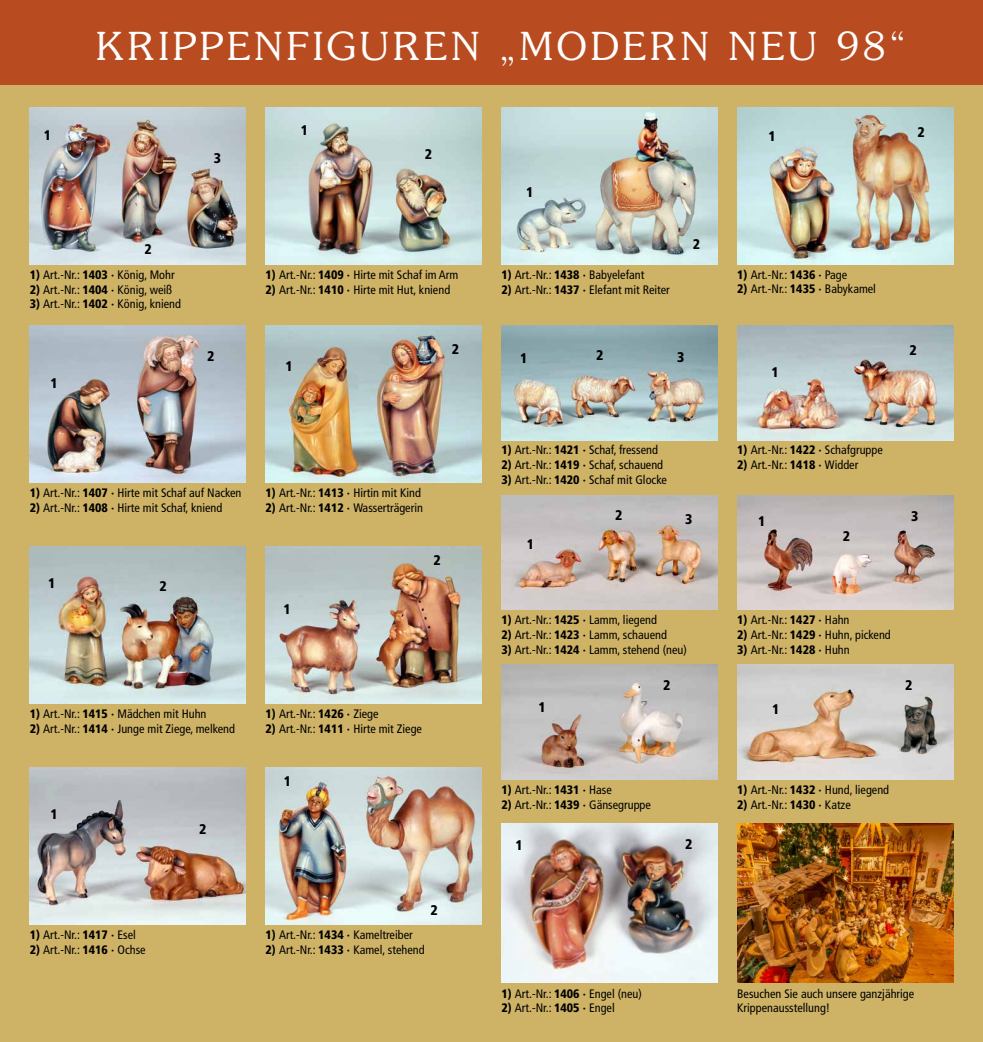
<style>
.page{position:relative;width:983px;height:1042px;background:#fff}
.page>*{position:absolute;margin:0;border:0;box-sizing:border-box;transform-origin:0 0}
.t1{font:300 38.5px "Souvenir";letter-spacing:.085em;color:#fff}
.t2{font:900 condensed 14px "Frutiger";color:#000}
.t3{font:condensed 12.25px/14.7px "Frutiger";color:#000}
.s1{font-weight:900}
</style>
<div class="page">
<div style="left:0;top:85px;width:982px;height:957px;background:#ceb367"></div>
<img style="left:501px;top:496px;width:216px;height:114px">
<img style="left:501px;top:326px;width:216px;height:114px">
<img style="left:30px;top:767px;width:216px;height:157px">
<img style="left:265px;top:546px;width:216px;height:158px">
<img style="left:30px;top:546px;width:216px;height:158px">
<img style="left:501px;top:665px;width:216px;height:114px">
<img style="left:265px;top:326px;width:216px;height:157px">
<img style="left:737px;top:665px;width:215px;height:114px">
<img style="left:30px;top:326px;width:216px;height:157px">
<img style="left:737px;top:496px;width:215px;height:114px">
<img style="left:30px;top:107px;width:216px;height:158px">
<img style="left:737px;top:326px;width:215px;height:114px">
<div style="left:0;top:0;width:982px;height:84px;background:#b84c20"></div>
<img style="left:265px;top:107px;width:216px;height:158px">
<img style="left:265px;top:767px;width:216px;height:157px">
<img style="left:501px;top:823px;width:216px;height:160px">
<img style="left:737px;top:107px;width:215px;height:158px">
<img style="left:501px;top:107px;width:216px;height:158px">
<img style="left:737px;top:823px;width:215px;height:160px">
<p class="t2" style="left:44px;top:127px;width:9px">1</p>
<h1 class="t1" style="left:96px;top:23px;width:158px">KRIPPENFIG</h1>
<h1 class="t1" style="left:359px;top:23px;width:63px">UREN</h1>
<h1 class="t1" style="left:498px;top:23px;width:89px">„MODERN</h1>
<h1 class="t1" style="left:728px;top:23px;width:180px">NEU 98“</h1>
<p class="t2" style="left:144px;top:241px;width:9px">2</p>
<p class="t2" style="left:214px;top:150px;width:9px">3</p>
<p class="t2" style="left:300px;top:121px;width:9px">1</p>
<p class="t2" style="left:425px;top:146px;width:9px">2</p>
<p class="t2" style="left:526px;top:183px;width:9px">1</p>
<p class="t2" style="left:692px;top:235px;width:9px">2</p>
<p class="t2" style="left:768px;top:128px;width:9px">1</p>
<p class="t2" style="left:917px;top:124px;width:9px">2</p>
<p class="t3" style="left:30px;top:267px;width:146px"><span class="s1">1)</span> Art.-Nr.: <span class="s1">1403 ·</span> König, Mohr</p>
<p class="t3" style="left:30px;top:282px;width:144px"><span class="s1">2)</span> Art.-Nr.: <span class="s1">1404 ·</span> König, weiß</p>
<p class="t3" style="left:30px;top:297px;width:153px"><span class="s1">3)</span> Art.-Nr.: <span class="s1">1402 ·</span> König, kniend</p>
<p class="t2" style="left:51px;top:374px;width:9px">1</p>
<p class="t3" style="left:265px;top:267px;width:194px"><span class="s1">1)</span> Art.-Nr.: <span class="s1">1409 ·</span> Hirte mit Schaf im Arm</p>
<p class="t3" style="left:265px;top:282px;width:186px"><span class="s1">2)</span> Art.-Nr.: <span class="s1">1410 ·</span> Hirte mit Hut, kniend</p>
<p class="t3" style="left:501px;top:267px;width:144px"><span class="s1">1)</span> Art.-Nr.: <span class="s1">1438 ·</span> Babyelefant</p>
<p class="t3" style="left:501px;top:282px;width:170px"><span class="s1">2)</span> Art.-Nr.: <span class="s1">1437 ·</span> Elefant mit Reiter</p>
<p class="t2" style="left:451px;top:340px;width:9px">2</p>
<p class="t2" style="left:596px;top:347px;width:9px">2</p>
<p class="t2" style="left:207px;top:347px;width:9px">2</p>
<p class="t2" style="left:677px;top:349px;width:9px">3</p>
<p class="t2" style="left:520px;top:349px;width:9px">1</p>
<p class="t2" style="left:285px;top:358px;width:9px">1</p>
<p class="t3" style="left:501px;top:443px;width:158px"><span class="s1">1)</span> Art.-Nr.: <span class="s1">1421 ·</span> Schaf, fressend</p>
<p class="t3" style="left:501px;top:457px;width:163px"><span class="s1">2)</span> Art.-Nr.: <span class="s1">1419 ·</span> Schaf, schauend</p>
<p class="t3" style="left:501px;top:472px;width:167px"><span class="s1">3)</span> Art.-Nr.: <span class="s1">1420 ·</span> Schaf mit Glocke</p>
<p class="t3" style="left:30px;top:486px;width:213px"><span class="s1">1)</span> Art.-Nr.: <span class="s1">1407 ·</span> Hirte mit Schaf auf Nacken</p>
<p class="t3" style="left:30px;top:500px;width:194px"><span class="s1">2)</span> Art.-Nr.: <span class="s1">1408 ·</span> Hirte mit Schaf, kniend</p>
<p class="t2" style="left:48px;top:574px;width:9px">1</p>
<p class="t2" style="left:159px;top:578px;width:9px">2</p>
<p class="t3" style="left:265px;top:486px;width:157px"><span class="s1">1)</span> Art.-Nr.: <span class="s1">1413 ·</span> Hirtin mit Kind</p>
<p class="t3" style="left:265px;top:500px;width:159px"><span class="s1">2)</span> Art.-Nr.: <span class="s1">1412 ·</span> Wasserträgerin</p>
<p class="t2" style="left:283px;top:601px;width:9px">1</p>
<p class="t2" style="left:433px;top:552px;width:9px">2</p>
<p class="t3" style="left:30px;top:706px;width:178px"><span class="s1">1)</span> Art.-Nr.: <span class="s1">1415 ·</span> Mädchen mit Huhn</p>
<p class="t3" style="left:30px;top:721px;width:207px"><span class="s1">2)</span> Art.-Nr.: <span class="s1">1414 ·</span> Junge mit Ziege, melkend</p>
<p class="t2" style="left:51px;top:806px;width:9px">1</p>
<p class="t3" style="left:30px;top:927px;width:108px"><span class="s1">1)</span> Art.-Nr.: <span class="s1">1417 ·</span> Esel</p>
<p class="t3" style="left:30px;top:942px;width:117px"><span class="s1">2)</span> Art.-Nr.: <span class="s1">1416 ·</span> Ochse</p>
<p class="t2" style="left:199px;top:821px;width:9px">2</p>
<p class="t3" style="left:265px;top:706px;width:114px"><span class="s1">1)</span> Art.-Nr.: <span class="s1">1426 ·</span> Ziege</p>
<p class="t3" style="left:265px;top:721px;width:158px"><span class="s1">2)</span> Art.-Nr.: <span class="s1">1411 ·</span> Hirte mit Ziege</p>
<p class="t2" style="left:284px;top:773px;width:9px">1</p>
<p class="t2" style="left:430px;top:902px;width:9px">2</p>
<p class="t3" style="left:265px;top:927px;width:149px"><span class="s1">1)</span> Art.-Nr.: <span class="s1">1434 ·</span> Kameltreiber</p>
<p class="t3" style="left:265px;top:942px;width:160px"><span class="s1">2)</span> Art.-Nr.: <span class="s1">1433 ·</span> Kamel, stehend</p>
<p class="t2" style="left:526px;top:536px;width:9px">1</p>
<p class="t2" style="left:615px;top:507px;width:9px">2</p>
<p class="t2" style="left:685px;top:511px;width:9px">3</p>
<p class="t3" style="left:501px;top:612px;width:157px"><span class="s1">1)</span> Art.-Nr.: <span class="s1">1425 ·</span> Lamm, liegend</p>
<p class="t3" style="left:501px;top:627px;width:167px"><span class="s1">2)</span> Art.-Nr.: <span class="s1">1423 ·</span> Lamm, schauend</p>
<p class="t3" style="left:501px;top:642px;width:187px"><span class="s1">3)</span> Art.-Nr.: <span class="s1">1424 ·</span> Lamm, stehend (neu)</p>
<p class="t2" style="left:538px;top:698px;width:9px">1</p>
<p class="t2" style="left:663px;top:677px;width:9px">2</p>
<p class="t3" style="left:501px;top:782px;width:112px"><span class="s1">1)</span> Art.-Nr.: <span class="s1">1431 ·</span> Hase</p>
<p class="t3" style="left:501px;top:797px;width:151px"><span class="s1">2)</span> Art.-Nr.: <span class="s1">1439 ·</span> Gänsegruppe</p>
<p class="t2" style="left:515px;top:836px;width:9px">1</p>
<p class="t2" style="left:685px;top:835px;width:9px">2</p>
<p class="t3" style="left:501px;top:986px;width:142px"><span class="s1">1)</span> Art.-Nr.: <span class="s1">1406 ·</span> Engel (neu)</p>
<p class="t3" style="left:501px;top:1001px;width:115px"><span class="s1">2)</span> Art.-Nr.: <span class="s1">1405 ·</span> Engel</p>
<p class="t3" style="left:737px;top:267px;width:111px"><span class="s1">1)</span> Art.-Nr.: <span class="s1">1436 ·</span> Page</p>
<p class="t3" style="left:737px;top:282px;width:140px"><span class="s1">2)</span> Art.-Nr.: <span class="s1">1435 ·</span> Babykamel</p>
<p class="t2" style="left:771px;top:363px;width:9px">1</p>
<p class="t3" style="left:737px;top:443px;width:147px"><span class="s1">1)</span> Art.-Nr.: <span class="s1">1422 ·</span> Schafgruppe</p>
<p class="t3" style="left:737px;top:457px;width:122px"><span class="s1">2)</span> Art.-Nr.: <span class="s1">1418 ·</span> Widder</p>
<p class="t2" style="left:757px;top:512px;width:9px">1</p>
<p class="t2" style="left:842px;top:528px;width:9px">2</p>
<p class="t2" style="left:909px;top:342px;width:9px">2</p>
<p class="t2" style="left:910px;top:508px;width:9px">3</p>
<p class="t3" style="left:737px;top:612px;width:114px"><span class="s1">1)</span> Art.-Nr.: <span class="s1">1427 ·</span> Hahn</p>
<p class="t3" style="left:737px;top:627px;width:155px"><span class="s1">2)</span> Art.-Nr.: <span class="s1">1429 ·</span> Huhn, pickend</p>
<p class="t3" style="left:737px;top:642px;width:114px"><span class="s1">3)</span> Art.-Nr.: <span class="s1">1428 ·</span> Huhn</p>
<p class="t2" style="left:771px;top:701px;width:9px">1</p>
<p class="t2" style="left:904px;top:676px;width:9px">2</p>
<p class="t3" style="left:737px;top:782px;width:153px"><span class="s1">1)</span> Art.-Nr.: <span class="s1">1432 ·</span> Hund, liegend</p>
<p class="t3" style="left:737px;top:797px;width:115px"><span class="s1">2)</span> Art.-Nr.: <span class="s1">1430 ·</span> Katze</p>
<p class="t3" style="left:737px;top:986px;width:178px">Besuchen Sie auch unsere ganzjährige<br>Krippenausstellung!</p>
</div>
